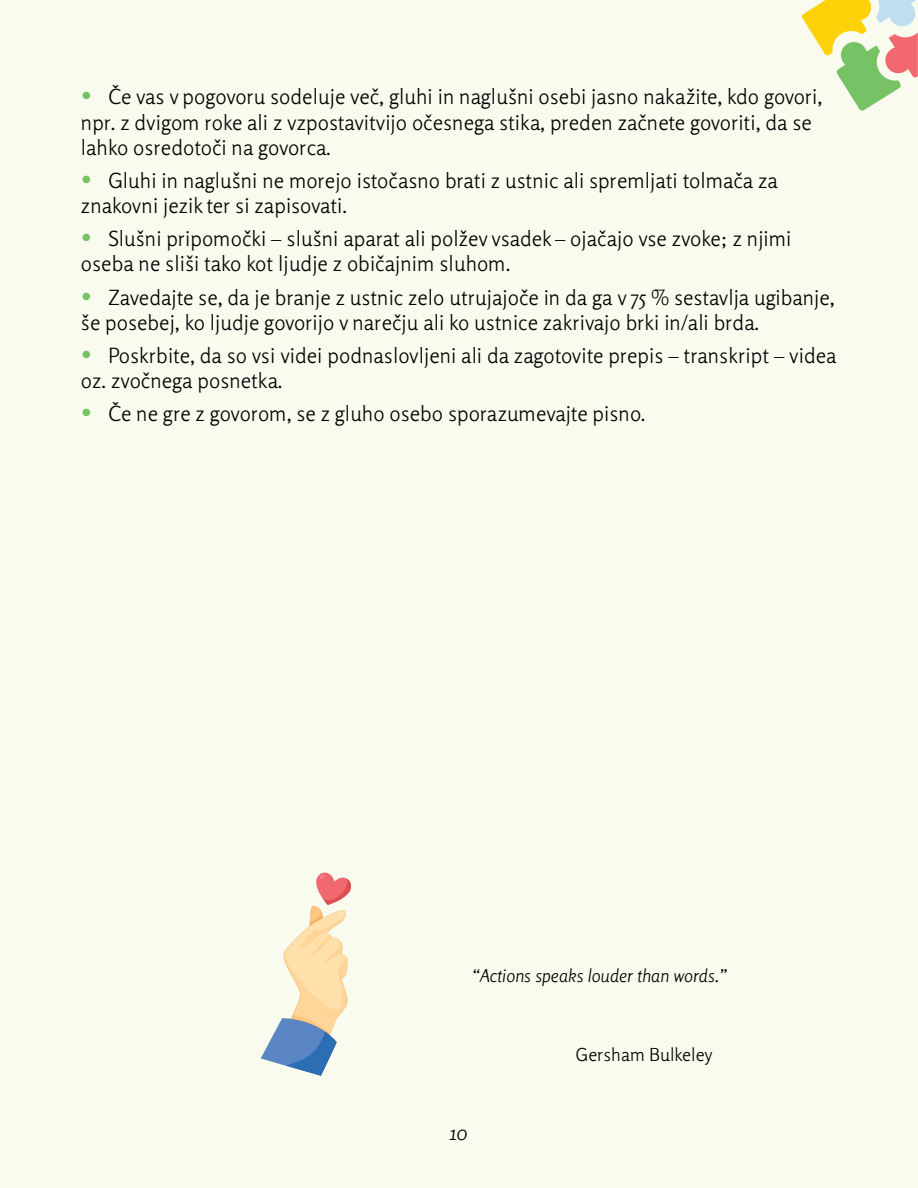
<style>
.page{position:relative;width:918px;height:1188px;background:#f8fbee}
.page>*{position:absolute;margin:0;border:0;box-sizing:border-box;transform-origin:0 0}
.t1{font:300 21px/25.2px "Rosario";color:#000}
.t2{font:italic 300 21px "Rosario";color:#000}
.t3{font:italic 300 18px "Rosario";color:#000}
.t4{font:300 18px "Rosario";color:#000}
.s1{font-weight:700;font-size:24px;color:#76c265}
</style>
<div class="page">
<svg style="left:801px;top:0;width:117px;height:111px"></svg>
<svg style="left:261px;top:872px;width:90px;height:204px"></svg>
<p class="t1" style="left:81px;top:83px;width:743px"><span class="s1">•</span> Če vas v pogovoru sodeluje več, gluhi in naglušni osebi jasno nakažite, kdo govori, npr. z dvigom roke ali z vzpostavitvijo očesnega stika, preden začnete govoriti, da se lahko osredotoči na govorca.</p>
<p class="t1" style="left:81px;top:167px;width:698px"><span class="s1">•</span> Gluhi in naglušni ne morejo istočasno brati z ustnic ali spremljati tolmača za znakovni jezik ter si zapisovati.</p>
<p class="t1" style="left:81px;top:225px;width:712px"><span class="s1">•</span> Slušni pripomočki – slušni aparat ali polžev vsadek – ojačajo vse zvoke; z njimi oseba ne sliši tako kot ljudje z običajnim sluhom.</p>
<p class="t1" style="left:81px;top:283px;width:755px"><span class="s1">•</span> Zavedajte se, da je branje z ustnic zelo utrujajoče in da ga v 75 % sestavlja ugibanje, še posebej, ko ljudje govorijo v narečju ali ko ustnice zakrivajo brki in/ali brda.</p>
<p class="t1" style="left:81px;top:341px;width:757px"><span class="s1">•</span> Poskrbite, da so vsi videi podnaslovljeni ali da zagotovite prepis – transkript – videa oz. zvočnega posnetka.</p>
<p class="t1" style="left:81px;top:400px;width:566px"><span class="s1">•</span> Če ne gre z govorom, se z gluho osebo sporazumevajte pisno.</p>
<p class="t3" style="left:473px;top:962px;width:257px">“Actions speaks louder than words.”</p>
<p class="t2" style="left:449px;top:1117px;width:20px">10</p>
<p class="t4" style="left:576px;top:1041px;width:139px">Gersham Bulkeley</p>
</div>
